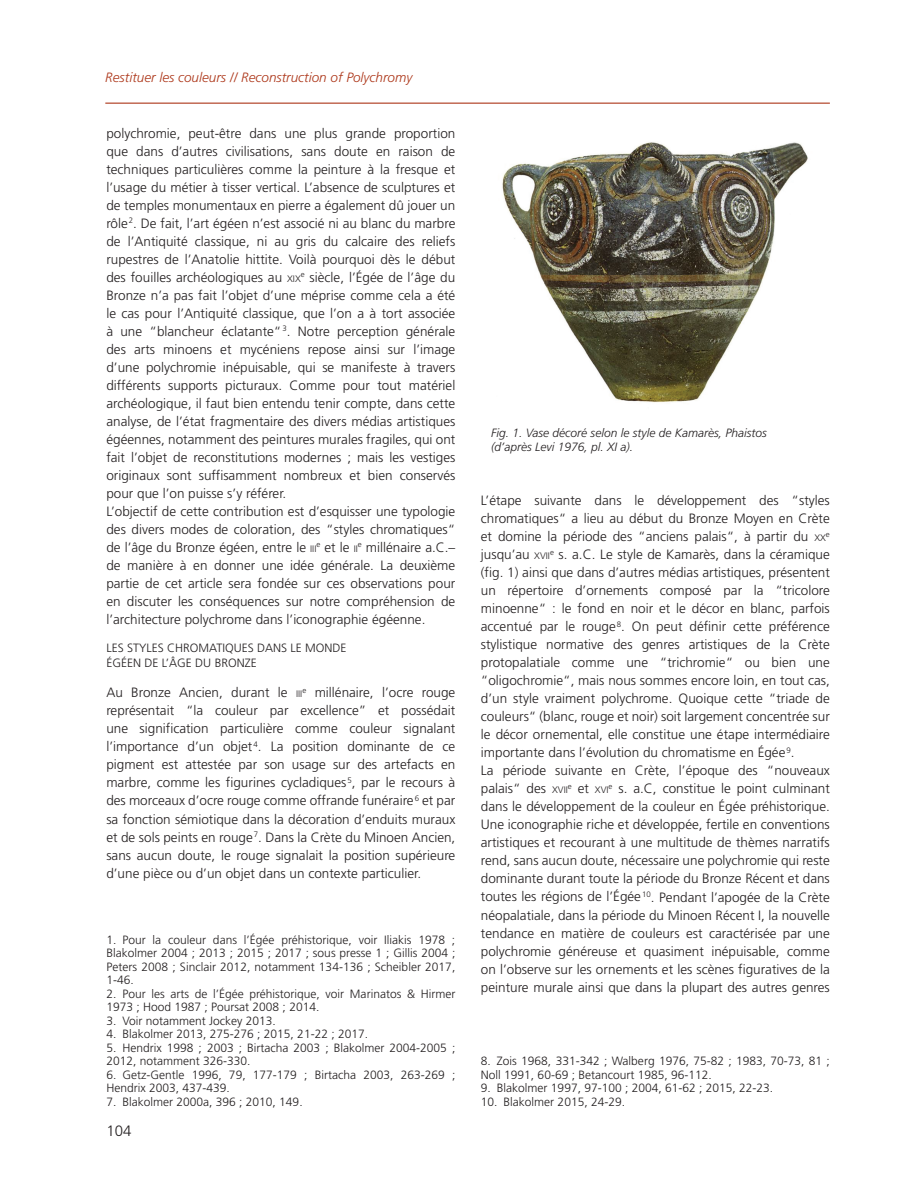
<style>
.page{position:relative;width:915px;height:1191px;background:#fff}
.page>*{position:absolute;margin:0;border:0;box-sizing:border-box;transform-origin:0 0}
.t1{font:300 15px "Frutiger";color:#231f20}
.t2{font:300 13.5px/18px "Frutiger LT Std";color:#231f20;text-align:justify}
.t3{font:italic 300 13.5px "Frutiger LT Std";color:#ad371a}
.t4{font:300 12px/13.5px "Frutiger LT Std";color:#231f20}
.t5{font:italic 300 12px/14.4px "Frutiger LT Std";color:#231f20}
.t6{font:300 9.45px "Frutiger LT Std";color:#231f20}
.t7{font:300 7.8px "Frutiger LT Std";color:#231f20}
.s1{font-size:9.45px}
.s2{font-size:13.5px}
</style>
<div class="page">
<hr style="left:105px;top:103px;width:724px;height:1px;background:#ad371a">
<img style="left:502px;top:142px;width:306px;height:261px">
<p class="t3" style="left:105px;top:70px;width:308px">Restituer les couleurs // Reconstruction of Polychromy</p>
<p class="t2" style="left:106px;top:124px;width:350px;text-align:left">polychromie, peut-être dans une plus grande proportion que dans d’autres civilisations, sans doute en raison de techniques particulières comme la peinture à la fresque et l’usage du métier à tisser vertical. L’absence de sculptures et de temples monumentaux en pierre a également dû jouer un rôle<sup>2</sup>. De fait, l’art égéen n’est associé ni au blanc du marbre de l’Antiquité classique, ni au gris du calcaire des reliefs rupestres de l’Anatolie hittite. Voilà pourquoi dès le début des fouilles archéologiques au <span class="s1">XIX</span><sup>e</sup> siècle, l’Égée de l’âge du Bronze n’a pas fait l’objet d’une méprise comme cela a été le cas pour l’Antiquité classique, que l’on a à tort associée à une “blancheur éclatante“<sup>3</sup>. Notre perception générale des arts minoens et mycéniens repose ainsi sur l’image d’une polychromie inépuisable, qui se manifeste à travers différents supports picturaux. Comme pour tout matériel archéologique, il faut bien entendu tenir compte, dans cette analyse, de l’état fragmentaire des divers médias artistiques égéennes, notamment des peintures murales fragiles, qui ont fait l’objet de reconstitutions modernes ; mais les vestiges originaux sont suffisamment nombreux et bien conservés pour que l’on puisse s’y référer.<br>L’objectif de cette contribution est d’esquisser une typologie des divers modes de coloration, des “styles chromatiques“ de l’âge du Bronze égéen, entre le <span class="s1">III</span><sup>e</sup> et le <span class="s1">II</span><sup>e</sup> millénaire a.C.– de manière à en donner une idée générale. La deuxième partie de cet article sera fondée sur ces observations pour en discuter les conséquences sur notre compréhension de l’architecture polychrome dans l’iconographie égéenne.</p>
<p class="t4" style="left:106px;top:640px;width:241px;line-height:15px">LES STYLES CHROMATIQUES DANS LE MONDE<br>ÉGÉEN DE L’ÂGE DU BRONZE</p>
<p class="t2" style="left:106px;top:684px;width:350px">Au Bronze Ancien, durant le <span class="s1">III</span><sup>e</sup> millénaire, l’ocre rouge représentait “la couleur par excellence” et possédait une signification particulière comme couleur signalant l’importance d’un objet<sup>4</sup>. La position dominante de ce pigment est attestée par son usage sur des artefacts en marbre, comme les figurines cycladiques<sup>5</sup>, par le recours à des morceaux d’ocre rouge comme offrande funéraire<sup>6</sup> et par sa fonction sémiotique dans la décoration d’enduits muraux et de sols peints en rouge<sup>7</sup>. Dans la Crète du Minoen Ancien, sans aucun doute, le rouge signalait la position supérieure d’une pièce ou d’un objet dans un contexte particulier.</p>
<p class="t4" style="left:106px;top:933px;width:350px;text-align:justify">1. Pour la couleur dans l’Égée préhistorique, voir Iliakis 1978 ; Blakolmer 2004 ; 2013 ; 2015 ; 2017 ; sous presse 1 ; Gillis 2004 ; Peters 2008 ; Sinclair 2012, notamment 134-136 ; Scheibler 2017, 1-46.</p>
<p class="t4" style="left:106px;top:987px;width:350px">2. Pour les arts de l’Égée préhistorique, voir Marinatos &amp; Hirmer<br>1973 ; Hood 1987 ; Poursat 2008 ; 2014.</p>
<p class="t4" style="left:106px;top:1014px;width:171px">3. Voir notamment Jockey 2013.</p>
<p class="t4" style="left:106px;top:1027px;width:263px">4. Blakolmer 2013, 275-276 ; 2015, 21-22 ; 2017.</p>
<p class="t4" style="left:106px;top:1041px;width:350px">5. Hendrix 1998 ; 2003 ; Birtacha 2003 ; Blakolmer 2004-2005 ;<br>2012, notamment 326-330.</p>
<p class="t4" style="left:106px;top:1068px;width:350px">6. Getz-Gentle 1996, 79, 177-179 ; Birtacha 2003, 263-269 ;<br>Hendrix 2003, 437-439.</p>
<p class="t4" style="left:106px;top:1095px;width:198px">7. Blakolmer 2000a, 396 ; 2010, 149.</p>
<p class="t1" style="left:106px;top:1122px;width:27px">104</p>
<p class="t5" style="left:491px;top:426px;width:277px">Fig. 1. Vase décoré selon le style de Kamarès, Phaistos (d’après Levi 1976, pl. XI a).</p>
<p class="t2" style="left:480px;top:492px;width:350px">L’étape suivante dans le développement des “styles chromatiques“ a lieu au début du Bronze Moyen en Crète et domine la période des “anciens palais“, à partir du <span class="s1">XX</span></p>
<p class="t7" style="left:825px;top:530px;width:5px">e</p>
<p class="t2" style="left:480px;top:546px;width:350px;text-align:left">jusqu’au <span class="s1">XVII</span><sup>e</sup> s. a.C. Le style de Kamarès, dans la céramique (fig. 1) ainsi que dans d’autres médias artistiques, présentent un répertoire d’ornements composé par la “tricolore minoenne“ : le fond en noir et le décor en blanc, parfois accentué par le rouge<sup>8</sup>. On peut définir cette préférence stylistique normative des genres artistiques de la Crète protopalatiale comme une “trichromie“ ou bien une “oligochromie“, mais nous sommes encore loin, en tout cas, d’un style vraiment polychrome. Quoique cette “triade de couleurs“ (blanc, rouge et noir) soit largement concentrée sur le décor ornemental, elle constitue une étape intermédiaire importante dans l’évolution du chromatisme en Égée<sup>9</sup>.<br>La période suivante en Crète, l’époque des “nouveaux palais“ des <span class="s1">XVII</span></p>
<p class="t2" style="left:480px;top:780px;width:350px;text-indent:128px"><sup>e</sup> s. a.C, constitue le point culminant dans le développement de la couleur en Égée préhistorique.<br>Une iconographie riche et développée, fertile en conventions artistiques et recourant à une multitude de thèmes narratifs rend, sans aucun doute, nécessaire une polychromie qui reste dominante durant toute la période du Bronze Récent et dans toutes les régions de l’Égée<sup>10</sup>. Pendant l’apogée de la Crète néopalatiale, dans la période du Minoen Récent I, la nouvelle tendance en matière de couleurs est caractérisée par une polychromie généreuse et quasiment inépuisable, comme on l’observe sur les ornements et les scènes figuratives de la peinture murale ainsi que dans la plupart des autres genres</p>
<p class="t6" style="left:567px;top:785px;width:42px"><sup>e</sup> <span class="s2">et</span> XVI</p>
<p class="t4" style="left:480px;top:1054px;width:350px">8. Zois 1968, 331-342 ; Walberg 1976, 75-82 ; 1983, 70-73, 81 ;<br>Noll 1991, 60-69 ; Betancourt 1985, 96-112.</p>
<p class="t4" style="left:480px;top:1081px;width:294px">9. Blakolmer 1997, 97-100 ; 2004, 61-62 ; 2015, 22-23.</p>
<p class="t4" style="left:480px;top:1095px;width:146px">10. Blakolmer 2015, 24-29.</p>
</div>
